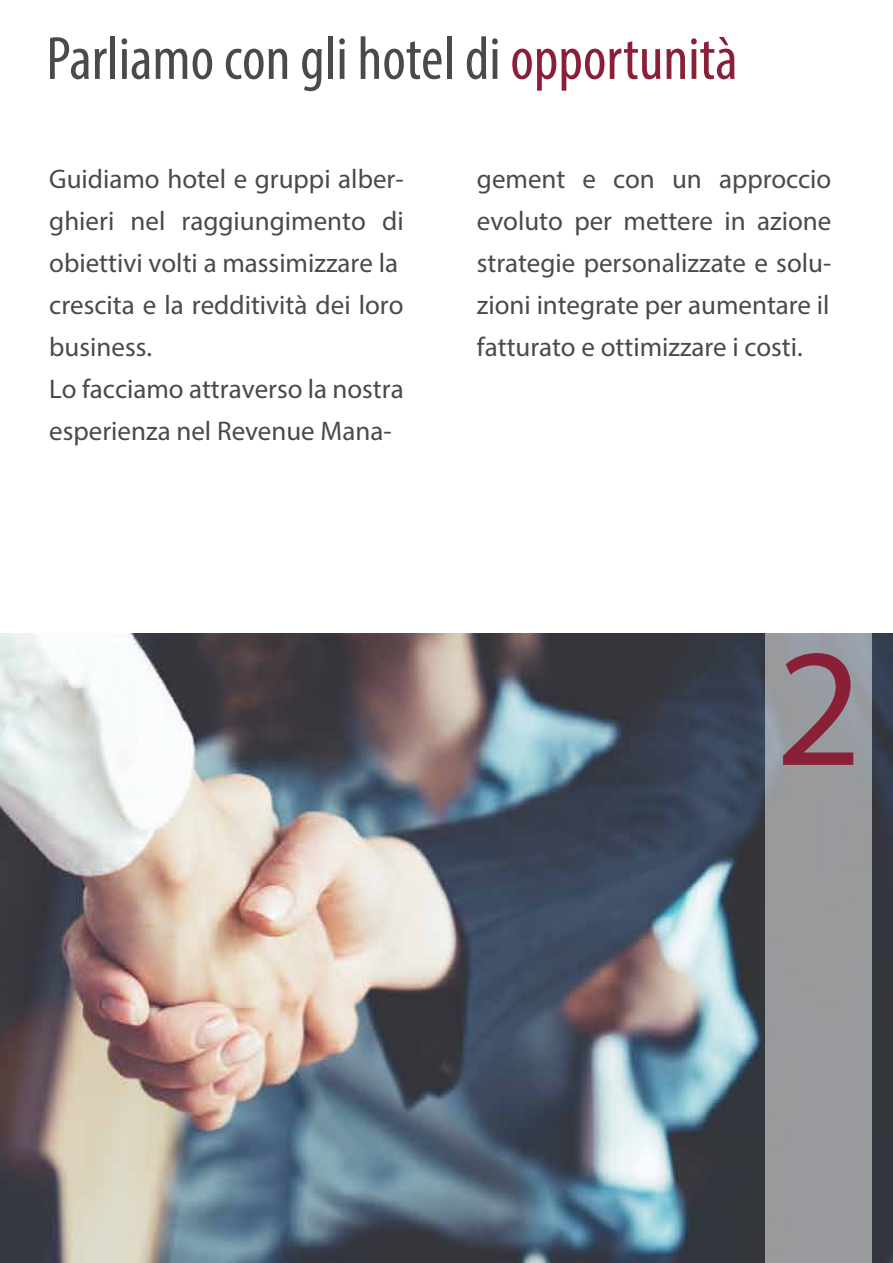
<style>
.page{position:relative;width:893px;height:1263px;background:#fff}
.page>*{position:absolute;margin:0;border:0;box-sizing:border-box;transform-origin:0 0}
.t1{font:169.2px "Myriad Pro";color:#892037}
.t2{font:condensed 61.5px "Myriad Pro";color:#4a4a49}
.t3{font:27px/42px "Myriad Pro";color:#4a4a49}
.s1{color:#892037}
</style>
<div class="page">
<img style="left:0;top:633px;width:893px;height:630px">
<svg style="left:765px;top:633px;width:106px;height:630px;background:#989a9e"></svg>
<h2 class="t2" style="left:46px;top:21px;width:693px">Parliamo con gli hotel di <span class="s1">opportunità</span></h2>
<p class="t3" style="left:49px;top:157px;width:356px">Guidiamo hotel e gruppi alber&shy;ghieri nel raggiungimento di obiettivi volti a massimizzare la crescita e la redditività dei loro business.<br>Lo facciamo attraverso la nostra esperienza nel Revenue Mana-</p>
<p class="t3" style="left:477px;top:157px;width:356px;text-align:justify">gement e con un approccio evoluto per mettere in azione strategie personalizzate e solu&shy;zioni integrate per aumentare il fatturato e ottimizzare i costi.</p>
<h1 class="t1" style="left:775px;top:604px;width:88px">2</h1>
</div>
